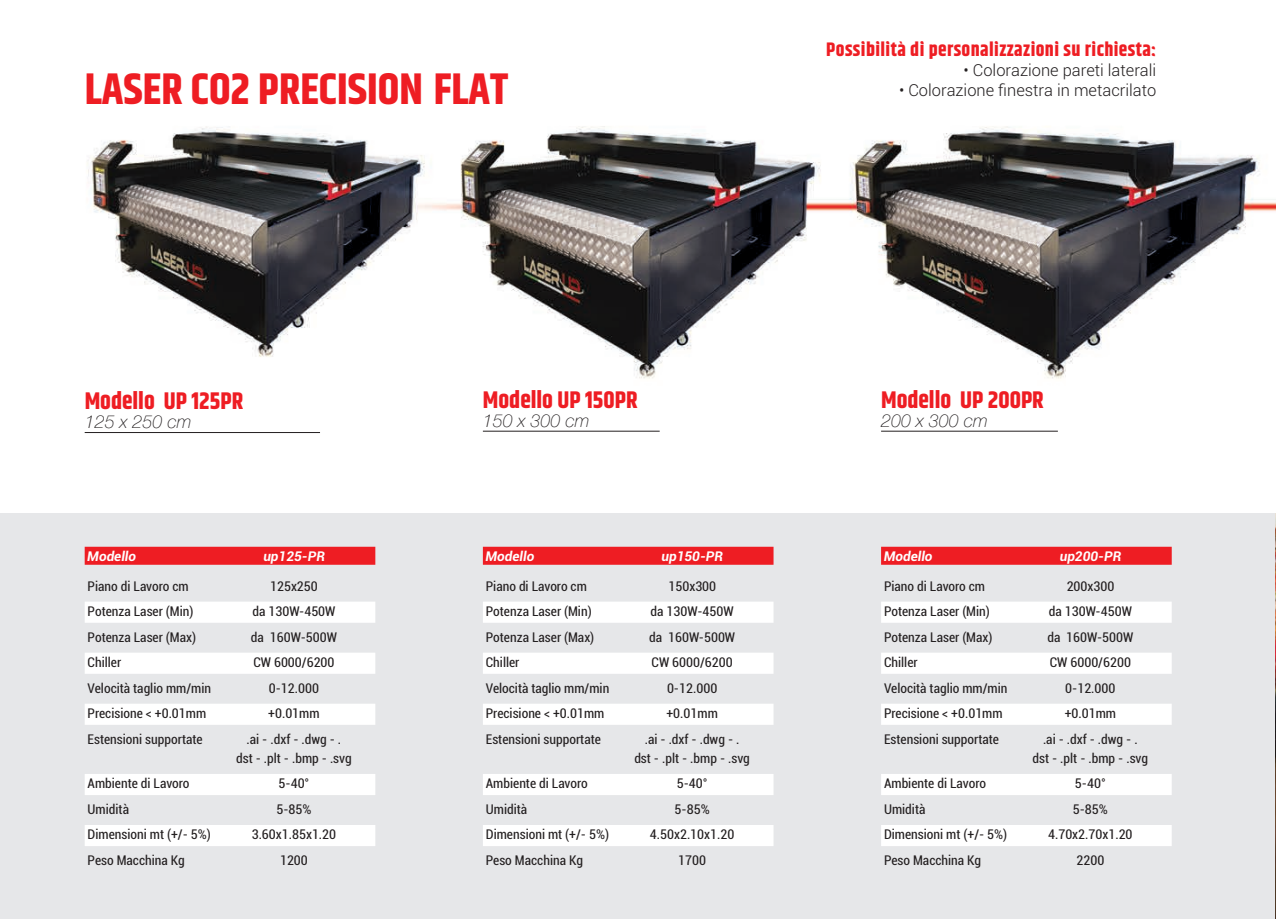
<style>
.page{position:relative;width:1276px;height:919px;background:#fff}
.page>*{position:absolute;margin:0;border:0;box-sizing:border-box;transform-origin:0 0}
.t1{font:700 44.1px "Khand";color:#ee1d23}
.t2{font:700 24px "Khand";color:#ee1d23}
.t3{font:700 19.5px "Khand";letter-spacing:.02em;color:#ee1d23}
.t4{font:italic 100 18px "Helvetica Neue";color:#231f20}
.t5{font:300 16.5px "Roboto";color:#231f20}
.t6{font:condensed 13.5px/19.2px "Roboto";color:#231f20;text-align:center}
.t7{font:italic 700 13.5px "Roboto";color:#fff}
</style>
<div class="page">
<img style="left:84px;top:126px;width:1192px;height:307px">
<hr style="left:85px;top:432px;width:235px;height:1px;background:#231f20">
<hr style="left:483px;top:431px;width:176px;height:1px;background:#231f20">
<hr style="left:881px;top:431px;width:177px;height:1px;background:#231f20">
<div style="left:0;top:513px;width:1276px;height:405px;background:#e6e7e9"></div>
<div style="left:85px;top:546px;width:290px;height:18px;background:#ee1d23"></div>
<div style="left:85px;top:601px;width:290px;height:21px;background:#fff"></div>
<div style="left:85px;top:652px;width:290px;height:21px;background:#fff"></div>
<div style="left:85px;top:703px;width:290px;height:21px;background:#fff"></div>
<div style="left:85px;top:773px;width:290px;height:22px;background:#fff"></div>
<div style="left:85px;top:824px;width:290px;height:22px;background:#fff"></div>
<div style="left:483px;top:546px;width:290px;height:18px;background:#ee1d23"></div>
<div style="left:483px;top:601px;width:290px;height:21px;background:#fff"></div>
<div style="left:483px;top:652px;width:290px;height:21px;background:#fff"></div>
<div style="left:483px;top:703px;width:290px;height:21px;background:#fff"></div>
<div style="left:483px;top:773px;width:290px;height:22px;background:#fff"></div>
<div style="left:483px;top:824px;width:290px;height:22px;background:#fff"></div>
<img style="left:1275px;top:513px;width:1px;height:405px">
<div style="left:881px;top:546px;width:290px;height:18px;background:#ee1d23"></div>
<div style="left:881px;top:601px;width:290px;height:21px;background:#fff"></div>
<div style="left:881px;top:652px;width:290px;height:21px;background:#fff"></div>
<div style="left:881px;top:703px;width:290px;height:21px;background:#fff"></div>
<div style="left:881px;top:773px;width:290px;height:22px;background:#fff"></div>
<div style="left:881px;top:824px;width:290px;height:22px;background:#fff"></div>
<h1 class="t1" style="left:85px;top:57px;width:425px">LASER CO2 PRECISION FLAT</h1>
<h3 class="t3" style="left:826px;top:36px;width:331px">Possibilità di personalizzazioni su richiesta:</h3>
<p class="t5" style="left:963px;top:61px;width:194px">• Colorazione pareti laterali</p>
<p class="t5" style="left:899px;top:81px;width:259px">• Colorazione finestra in metacrilato</p>
<h2 class="t2" style="left:85px;top:383px;width:160px">Modello UP 125PR</h2>
<h3 class="t4" style="left:85px;top:411px;width:108px">125 x 250 cm</h3>
<p class="t7" style="left:87px;top:548px;width:50px">Modello</p>
<p class="t7" style="left:263px;top:548px;width:63px">up125-PR</p>
<p class="t6" style="left:88px;top:576px;width:103px">Piano di Lavoro cm</p>
<p class="t6" style="left:270px;top:576px;width:49px">125x250</p>
<p class="t6" style="left:88px;top:601px;width:107px">Potenza Laser (Min)</p>
<p class="t6" style="left:252px;top:601px;width:85px">da 130W-450W</p>
<p class="t6" style="left:88px;top:627px;width:110px">Potenza Laser (Max)</p>
<p class="t6" style="left:251px;top:627px;width:88px">da 160W-500W</p>
<p class="t6" style="left:88px;top:652px;width:35px">Chiller</p>
<p class="t6" style="left:253px;top:652px;width:83px">CW 6000/6200</p>
<p class="t6" style="left:88px;top:678px;width:125px">Velocità taglio mm/min</p>
<p class="t6" style="left:269px;top:678px;width:52px">0-12.000</p>
<p class="t6" style="left:88px;top:703px;width:120px">Precisione &lt; +0.01mm</p>
<p class="t6" style="left:268px;top:703px;width:53px">+0.01mm</p>
<p class="t6" style="left:88px;top:729px;width:117px">Estensioni supportate</p>
<p class="t6" style="left:236px;top:729px;width:117px">.ai - .dxf - .dwg - .<br>dst - .plt - .bmp - .svg</p>
<p class="t6" style="left:88px;top:774px;width:103px">Ambiente di Lavoro</p>
<p class="t6" style="left:278px;top:774px;width:32px">5-40°</p>
<p class="t6" style="left:88px;top:799px;width:43px">Umidità</p>
<p class="t6" style="left:276px;top:799px;width:37px">5-85%</p>
<p class="t6" style="left:88px;top:825px;width:125px">Dimensioni mt (+/- 5%)</p>
<p class="t6" style="left:252px;top:825px;width:86px">3.60x1.85x1.20</p>
<p class="t6" style="left:88px;top:850px;width:99px">Peso Macchina Kg</p>
<p class="t6" style="left:280px;top:850px;width:29px">1200</p>
<h2 class="t2" style="left:483px;top:382px;width:156px">Modello UP 150PR</h2>
<h3 class="t4" style="left:483px;top:409px;width:108px">150 x 300 cm</h3>
<p class="t7" style="left:485px;top:548px;width:50px">Modello</p>
<p class="t7" style="left:661px;top:548px;width:63px">up150-PR</p>
<p class="t6" style="left:486px;top:576px;width:103px">Piano di Lavoro cm</p>
<p class="t6" style="left:668px;top:576px;width:49px">150x300</p>
<p class="t6" style="left:486px;top:601px;width:107px">Potenza Laser (Min)</p>
<p class="t6" style="left:650px;top:601px;width:85px">da 130W-450W</p>
<p class="t6" style="left:486px;top:627px;width:110px">Potenza Laser (Max)</p>
<p class="t6" style="left:649px;top:627px;width:88px">da 160W-500W</p>
<p class="t6" style="left:486px;top:652px;width:35px">Chiller</p>
<p class="t6" style="left:651px;top:652px;width:83px">CW 6000/6200</p>
<p class="t6" style="left:486px;top:678px;width:125px">Velocità taglio mm/min</p>
<p class="t6" style="left:667px;top:678px;width:52px">0-12.000</p>
<p class="t6" style="left:486px;top:703px;width:120px">Precisione &lt; +0.01mm</p>
<p class="t6" style="left:666px;top:703px;width:53px">+0.01mm</p>
<p class="t6" style="left:486px;top:729px;width:117px">Estensioni supportate</p>
<p class="t6" style="left:634px;top:729px;width:117px">.ai - .dxf - .dwg - .<br>dst - .plt - .bmp - .svg</p>
<p class="t6" style="left:486px;top:774px;width:103px">Ambiente di Lavoro</p>
<p class="t6" style="left:677px;top:774px;width:32px">5-40°</p>
<p class="t6" style="left:486px;top:799px;width:43px">Umidità</p>
<p class="t6" style="left:674px;top:799px;width:37px">5-85%</p>
<p class="t6" style="left:486px;top:825px;width:125px">Dimensioni mt (+/- 5%)</p>
<p class="t6" style="left:650px;top:825px;width:86px">4.50x2.10x1.20</p>
<p class="t6" style="left:486px;top:850px;width:99px">Peso Macchina Kg</p>
<p class="t6" style="left:678px;top:850px;width:29px">1700</p>
<h2 class="t2" style="left:881px;top:382px;width:164px">Modello UP 200PR</h2>
<h3 class="t4" style="left:881px;top:409px;width:108px">200 x 300 cm</h3>
<p class="t7" style="left:883px;top:548px;width:50px">Modello</p>
<p class="t7" style="left:1059px;top:548px;width:63px">up200-PR</p>
<p class="t6" style="left:884px;top:576px;width:103px">Piano di Lavoro cm</p>
<p class="t6" style="left:1066px;top:576px;width:49px">200x300</p>
<p class="t6" style="left:884px;top:601px;width:107px">Potenza Laser (Min)</p>
<p class="t6" style="left:1049px;top:601px;width:85px">da 130W-450W</p>
<p class="t6" style="left:884px;top:627px;width:110px">Potenza Laser (Max)</p>
<p class="t6" style="left:1047px;top:627px;width:88px">da 160W-500W</p>
<p class="t6" style="left:884px;top:652px;width:35px">Chiller</p>
<p class="t6" style="left:1049px;top:652px;width:83px">CW 6000/6200</p>
<p class="t6" style="left:884px;top:678px;width:125px">Velocità taglio mm/min</p>
<p class="t6" style="left:1065px;top:678px;width:52px">0-12.000</p>
<p class="t6" style="left:884px;top:703px;width:120px">Precisione &lt; +0.01mm</p>
<p class="t6" style="left:1064px;top:703px;width:53px">+0.01mm</p>
<p class="t6" style="left:884px;top:729px;width:117px">Estensioni supportate</p>
<p class="t6" style="left:1032px;top:729px;width:117px">.ai - .dxf - .dwg - .<br>dst - .plt - .bmp - .svg</p>
<p class="t6" style="left:884px;top:774px;width:103px">Ambiente di Lavoro</p>
<p class="t6" style="left:1075px;top:774px;width:32px">5-40°</p>
<p class="t6" style="left:884px;top:799px;width:43px">Umidità</p>
<p class="t6" style="left:1072px;top:799px;width:37px">5-85%</p>
<p class="t6" style="left:884px;top:825px;width:125px">Dimensioni mt (+/- 5%)</p>
<p class="t6" style="left:1048px;top:825px;width:86px">4.70x2.70x1.20</p>
<p class="t6" style="left:884px;top:850px;width:99px">Peso Macchina Kg</p>
<p class="t6" style="left:1076px;top:850px;width:29px">2200</p>
</div>
